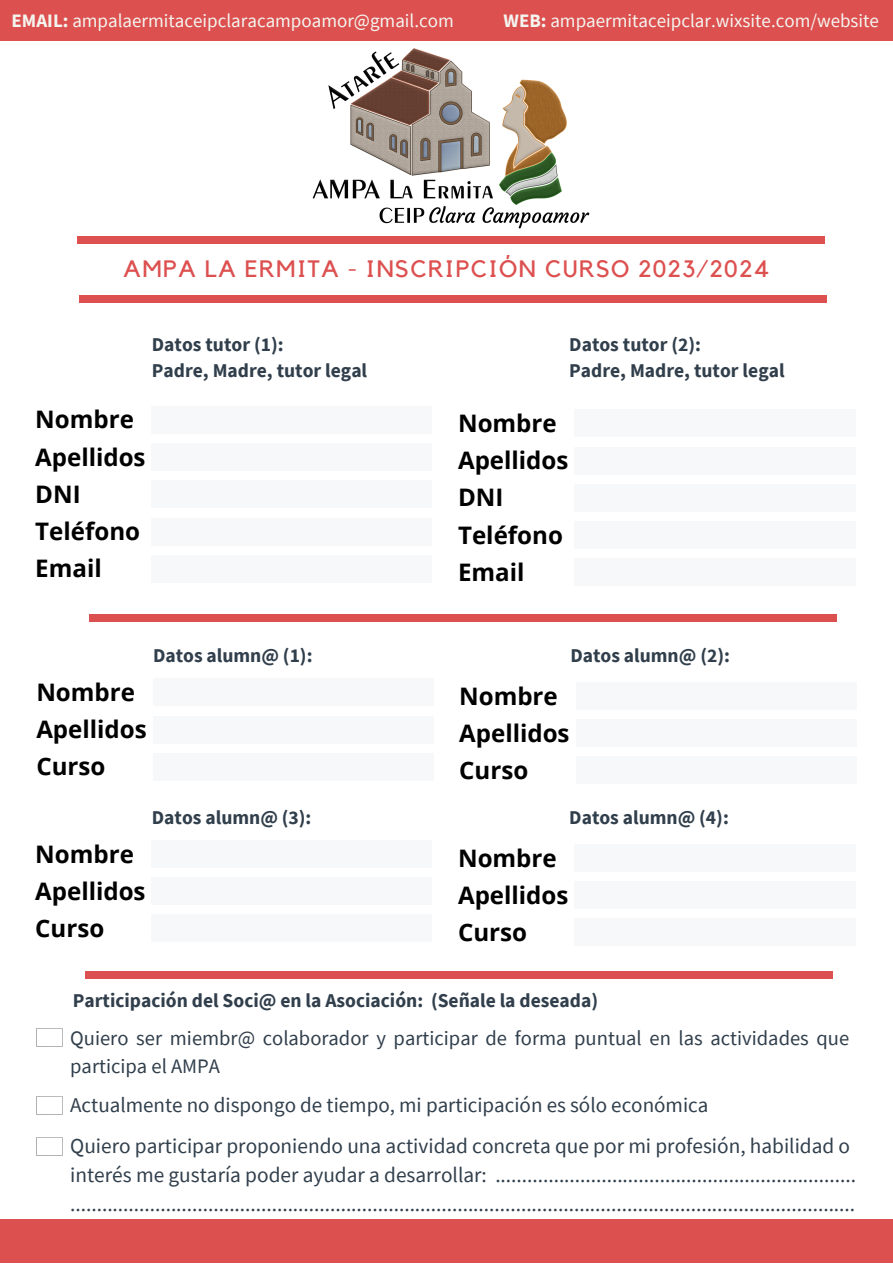
<style>
.page{position:relative;width:893px;height:1264px;background:#fff}
.page>*{position:absolute;margin:0;border:0;box-sizing:border-box;transform-origin:0 0}
.t1{font:700 24.15px "Open Sans";color:#000}
.t2{font:23.7px "Kollektif";letter-spacing:.06em;color:#dd5050}
.t3{font:21.3px/29.2px "Source Sans Pro";color:#313f4c}
.t4{font:21px "Source Sans Pro";color:#313f4c}
.t5{font:20.55px/28px "Source Sans Pro";color:#313f4c}
.t6{font:700 19.5px "Source Sans Pro";color:#313f4c}
.t7{font:19.05px "Source Sans Pro";color:#f4f5ef}
.s1{font-weight:700}
</style>
<div class="page">
<div style="left:0;top:0;width:892px;height:40px;background:#dd5050"></div>
<div style="left:77px;top:236px;width:748px;height:7px;background:#dd5050"></div>
<div style="left:79px;top:295px;width:747px;height:7px;background:#dd5050"></div>
<div style="left:89px;top:614px;width:748px;height:7px;background:#dd5050"></div>
<div style="left:85px;top:971px;width:748px;height:7px;background:#dd5050"></div>
<div style="left:0;top:1219px;width:892px;height:43px;background:#dd5050"></div>
<div style="left:152px;top:406px;width:280px;height:27px;background:#f7f8f9"></div>
<div style="left:152px;top:443px;width:280px;height:27px;background:#f7f8f9"></div>
<div style="left:152px;top:480px;width:280px;height:27px;background:#f7f8f9"></div>
<div style="left:152px;top:518px;width:280px;height:27px;background:#f7f8f9"></div>
<div style="left:152px;top:555px;width:280px;height:27px;background:#f7f8f9"></div>
<div style="left:575px;top:410px;width:279px;height:27px;background:#f7f8f9"></div>
<div style="left:575px;top:447px;width:279px;height:27px;background:#f7f8f9"></div>
<div style="left:575px;top:484px;width:279px;height:27px;background:#f7f8f9"></div>
<div style="left:575px;top:522px;width:279px;height:27px;background:#f7f8f9"></div>
<div style="left:575px;top:559px;width:279px;height:27px;background:#f7f8f9"></div>
<div style="left:153px;top:678px;width:280px;height:27px;background:#f7f8f9"></div>
<div style="left:153px;top:716px;width:280px;height:27px;background:#f7f8f9"></div>
<div style="left:153px;top:753px;width:280px;height:27px;background:#f7f8f9"></div>
<div style="left:576px;top:682px;width:280px;height:27px;background:#f7f8f9"></div>
<div style="left:576px;top:719px;width:280px;height:27px;background:#f7f8f9"></div>
<div style="left:576px;top:757px;width:280px;height:26px;background:#f7f8f9"></div>
<div style="left:152px;top:840px;width:280px;height:27px;background:#f7f8f9"></div>
<div style="left:152px;top:877px;width:280px;height:27px;background:#f7f8f9"></div>
<div style="left:152px;top:915px;width:280px;height:27px;background:#f7f8f9"></div>
<div style="left:575px;top:844px;width:279px;height:27px;background:#f7f8f9"></div>
<div style="left:575px;top:881px;width:279px;height:27px;background:#f7f8f9"></div>
<div style="left:575px;top:918px;width:279px;height:27px;background:#f7f8f9"></div>
<img style="left:312px;top:48px;width:278px;height:181px">
<p class="t7" style="left:12px;top:9px;width:443px"><span class="s1">EMAIL:</span> ampalaermitaceipclaracampoamor@gmail.com</p>
<p class="t7" style="left:503px;top:9px;width:377px"><span class="s1">WEB:</span> ampaermitaceipclar.wixsite.com/website</p>
<p class="t2" style="left:124px;top:258px;width:647px">AMPA LA ERMITA - INSCRIPCIÓN CURSO 2023/2024</p>
<p class="t6" style="left:152px;top:332px;width:133px">Datos tutor (1):</p>
<p class="t6" style="left:152px;top:358px;width:217px">Padre, Madre, tutor legal</p>
<p class="t1" style="left:35px;top:402px;width:100px">Nombre</p>
<p class="t1" style="left:35px;top:440px;width:112px">Apellidos</p>
<p class="t1" style="left:35px;top:477px;width:47px">DNI</p>
<p class="t1" style="left:35px;top:514px;width:106px">Teléfono</p>
<p class="t1" style="left:35px;top:551px;width:68px">Email</p>
<p class="t6" style="left:153px;top:643px;width:161px">Datos alumn@ (1):</p>
<p class="t1" style="left:36px;top:675px;width:100px">Nombre</p>
<p class="t1" style="left:36px;top:712px;width:112px">Apellidos</p>
<p class="t1" style="left:36px;top:749px;width:71px">Curso</p>
<p class="t1" style="left:35px;top:837px;width:100px">Nombre</p>
<p class="t1" style="left:35px;top:874px;width:112px">Apellidos</p>
<p class="t1" style="left:35px;top:911px;width:71px">Curso</p>
<p class="t6" style="left:152px;top:804px;width:161px">Datos alumn@ (3):</p>
<p class="t6" style="left:569px;top:332px;width:133px">Datos tutor (2):</p>
<p class="t6" style="left:569px;top:358px;width:217px">Padre, Madre, tutor legal</p>
<p class="t1" style="left:458px;top:406px;width:100px">Nombre</p>
<p class="t1" style="left:458px;top:443px;width:112px">Apellidos</p>
<p class="t1" style="left:458px;top:480px;width:47px">DNI</p>
<p class="t1" style="left:458px;top:518px;width:106px">Teléfono</p>
<p class="t1" style="left:458px;top:555px;width:68px">Email</p>
<p class="t6" style="left:570px;top:643px;width:161px">Datos alumn@ (2):</p>
<p class="t1" style="left:459px;top:679px;width:100px">Nombre</p>
<p class="t1" style="left:459px;top:716px;width:112px">Apellidos</p>
<p class="t1" style="left:459px;top:753px;width:71px">Curso</p>
<p class="t6" style="left:569px;top:804px;width:161px">Datos alumn@ (4):</p>
<p class="t1" style="left:458px;top:840px;width:100px">Nombre</p>
<p class="t1" style="left:458px;top:878px;width:112px">Apellidos</p>
<p class="t1" style="left:458px;top:915px;width:71px">Curso</p>
<p class="t6" style="left:73px;top:987px;width:526px">Participación del Soci@ en la Asociación: (Señale la deseada)</p>
<p class="t5" style="left:70px;top:1023px;width:780px">Quiero ser miembr@ colaborador y participar de forma puntual en las actividades que participa el AMPA</p>
<p class="t4" style="left:70px;top:1091px;width:639px">Actualmente no dispongo de tiempo, mi participación es sólo económica</p>
<p class="t3" style="left:70px;top:1130px;width:787px">Quiero participar proponiendo una actividad concreta que por mi profesión, habilidad o interés me gustaría poder ayudar a desarrollar: .................................................................... ....................................................................................................................................................</p>
</div>
